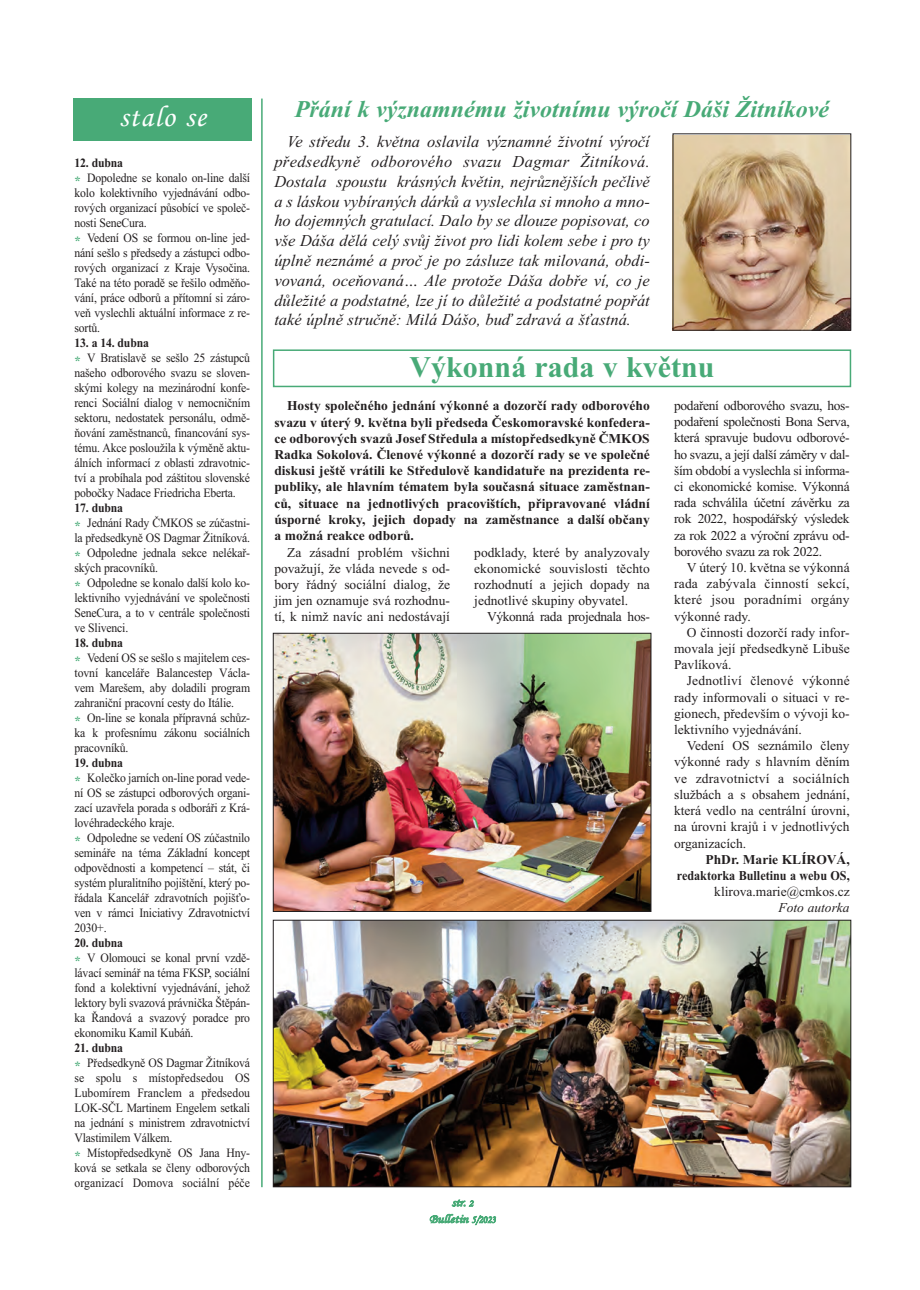
<style>
.page{position:relative;width:920px;height:1290px;background:#fff}
.page>*{position:absolute;margin:0;border:0;box-sizing:border-box;transform-origin:0 0}
.t1{font:700 30px "Times New Roman";color:#48aa77}
.t2{font:30px "Monotype Corsiva";letter-spacing:.045em;color:#fff}
.t3{font:italic 700 24px "Times New Roman";color:#48aa77}
.t4{font:italic 16.5px/19.8px "Times New Roman";color:#231f20;text-align:justify}
.t5{font:13.5px/16.2px "Times New Roman";color:#231f20;text-align:justify}
.t6{font:700 13.5px/16.2px "Times New Roman";color:#231f20;text-align:justify}
.t7{font:13.5px "Times New Roman";letter-spacing:-.025em;color:#231f20}
.t8{font:italic 13.5px "Times New Roman";color:#231f20}
.t9{font:12.75px/15px "Times New Roman";letter-spacing:-.015em;color:#231f20;scale:.92 1}
.t10{font:12.15px/16.5px "Monotype Corsiva";letter-spacing:-.015em;color:#48aa77;text-align:center;scale:1.11 1}
.s1{font-weight:700}
.s2{font-weight:700;color:#48aa77}
.s3{font-size:9.45px}
.s4{font-size:10.5px}
</style>
<div class="page">
<div style="left:73px;top:99px;width:179px;height:42px;background:#48aa77"></div>
<hr style="left:261px;top:99px;width:2px;height:1088px;background:#48aa77">
<div style="left:273px;top:349px;width:578px;height:38px;border:2px solid #48aa77"></div>
<img style="left:275px;top:635px;width:374px;height:275px">
<div style="left:273px;top:633px;width:378px;height:279px;border:1px solid #231f20"></div>
<img style="left:275px;top:922px;width:574px;height:263px">
<div style="left:273px;top:920px;width:578px;height:267px;border:1px solid #231f20"></div>
<img style="left:675px;top:135px;width:174px;height:194px">
<div style="left:673px;top:133px;width:178px;height:198px;border:1px solid #231f20"></div>
<h1 class="t2" style="left:119px;top:98px;width:89px">stalo se</h1>
<p class="t9" style="left:75px;top:155px;width:192px"><span class="s1">12. dubna<br></span><span class="s2">*</span> Dopoledne se konalo on-line další kolo kolektivního vyjednávání odbo&shy;rových organizací působící ve společ&shy;nosti SeneCura.<br><span class="s2">*</span> Vedení OS se formou on-line jed&shy;nání sešlo s předsedy a zástupci odbo&shy;rových organizací z Kraje Vysočina.<br>Také na této poradě se řešilo odměňo&shy;vání, práce odborů a přítomní si záro&shy;veň vyslechli aktuální informace z re&shy;sortů.</p>
<p class="t9" style="left:75px;top:335px;width:192px"><span class="s1">13. a 14. dubna<br></span><span class="s2">*</span> V Bratislavě se sešlo 25 zástupců našeho odborového svazu se sloven&shy;skými kolegy na mezinárodní konfe&shy;renci Sociální dialog v nemocničním sektoru, nedostatek personálu, odmě&shy;ňování zaměstnanců, financování sys&shy;tému. Akce posloužila k výměně aktu&shy;álních informací z oblasti zdravotnic&shy;tví a probíhala pod záštitou slovenské pobočky Nadace Friedricha Eberta.</p>
<p class="t9" style="left:75px;top:500px;width:192px"><span class="s1">17. dubna<br></span><span class="s2">*</span> Jednání Rady ČMKOS se zúčastni&shy;la předsedkyně OS Dagmar Žitníková. <span class="s2">*</span> Odpoledne jednala sekce nelékař&shy;ských pracovníků.<br><span class="s2">*</span> Odpoledne se konalo další kolo ko&shy;lektivního vyjednávání ve společnosti<br>SeneCura, a to v centrále společnosti ve Slivenci.</p>
<p class="t9" style="left:75px;top:635px;width:192px"><span class="s1">18. dubna<br></span><span class="s2">*</span> Vedení OS se sešlo s majitelem ces&shy;tovní kanceláře Balancestep Václa&shy;vem Marešem, aby doladili program zahraniční pracovní cesty do Itálie.<br><span class="s2">*</span> On-line se konala přípravná schůz&shy;ka k profesnímu zákonu sociálních pracovníků.</p>
<p class="t9" style="left:75px;top:755px;width:192px"><span class="s1">19. dubna<br></span><span class="s2">*</span> Kolečko jarních on-line porad vede&shy;ní OS se zástupci odborových organi&shy;zací uzavřela porada s odboráři z Krá&shy;lovéhradeckého kraje.<br><span class="s2">*</span> Odpoledne se vedení OS zúčastnilo semináře na téma Základní koncept odpovědnosti a kompetencí – stát, či systém pluralitního pojištění, který po&shy;řádala Kancelář zdravotních pojišťo&shy;ven v rámci Iniciativy Zdravotnictví<br>2030+.</p>
<p class="t9" style="left:75px;top:935px;width:192px"><span class="s1">20. dubna<br></span><span class="s2">*</span> V Olomouci se konal první vzdě&shy;lávací seminář na téma FKSP, sociální fond a kolektivní vyjednávání, jehož lektory byli svazová právnička Štěpán&shy;ka Řandová a svazový poradce pro ekonomiku Kamil Kubáň.</p>
<p class="t9" style="left:75px;top:1040px;width:192px"><span class="s1">21. dubna<br></span><span class="s2">*</span> Předsedkyně OS Dagmar Žitníková se spolu s místopředsedou OS<br>Lubomírem Franclem a předsedou<br>LOK-SČL Martinem Engelem setkali na jednání s ministrem zdravotnictví<br>Vlastimilem Válkem.<br><span class="s2">*</span> Místopředsedkyně OS Jana Hny&shy;ková se setkala se členy odborových organizací Domova sociální péče</p>
<h2 class="t3" style="left:295px;top:94px;width:536px">Přání k významnému životnímu výročí Dáši Žitníkové</h2>
<p class="t4" style="left:274px;top:132px;width:377px;text-indent:13px">Ve středu 3. května oslavila významné životní výročí předsedkyně odborového svazu Dagmar Žitníková.<br>Dostala spoustu krásných květin, nejrůznějších pečlivě a s láskou vybíraných dárků a vyslechla si mnoho a mno&shy;ho dojemných gratulací. Dalo by se dlouze popisovat, co vše Dáša dělá celý svůj život pro lidi kolem sebe i pro ty úplně neznámé a proč je po zásluze tak milovaná, obdi&shy;vovaná, oceňovaná… Ale protože Dáša dobře ví, co je důležité a podstatné, lze jí to důležité a podstatné popřát také úplně stručně: Milá Dášo, buď zdravá a šťastná.</p>
<h1 class="t1" style="left:410px;top:349px;width:306px">Výkonná rada v květnu</h1>
<p class="t6" style="left:274px;top:398px;width:377px;text-indent:13px">Hosty společného jednání výkonné a dozorčí rady odborového svazu v úterý 9. května byli předseda Českomoravské konfedera&shy;ce odborových svazů Josef Středula a místopředsedkyně ČMKOS Radka Sokolová. Členové výkonné a dozorčí rady se ve společné diskusi ještě vrátili ke Středulově kandidatuře na prezidenta re&shy;publiky, ale hlavním tématem byla současná situace zaměstnan&shy;ců, situace na jednotlivých pracovištích, připravované vládní úsporné kroky, jejich dopady na zaměstnance a další občany a možná reakce odborů.</p>
<p class="t5" style="left:274px;top:544px;width:177px;text-indent:13px">Za zásadní problém všichni považují, že vláda nevede s od&shy;bory řádný sociální dialog, že jim jen oznamuje svá rozhodnu&shy;tí, k nimž navíc ani nedostávají</p>
<p class="t5" style="left:474px;top:544px;width:177px">podklady, které by analyzovaly ekonomické souvislosti těchto rozhodnutí a jejich dopady na jednotlivé skupiny obyvatel.</p>
<p class="t7" style="left:487px;top:609px;width:164px">Výkonná rada projednala hos-</p>
<p class="t5" style="left:674px;top:397px;width:177px">podaření odborového svazu, hos&shy;podaření společnosti Bona Serva, která spravuje budovu odborové&shy;ho svazu, a její další záměry v dal&shy;ším období a vyslechla si informa&shy;ci ekonomické komise. Výkonná rada schválila účetní závěrku za rok 2022, hospodářský výsledek za rok 2022 a výroční zprávu od&shy;borového svazu za rok 2022.</p>
<p class="t5" style="left:674px;top:559px;width:177px;text-indent:13px">V úterý 10. května se výkonná rada zabývala činností sekcí, které jsou poradními orgány výkonné rady.</p>
<p class="t5" style="left:674px;top:624px;width:177px;text-indent:13px">O činnosti dozorčí rady infor&shy;movala její předsedkyně Libuše Pavlíková.</p>
<p class="t5" style="left:674px;top:673px;width:177px;text-indent:13px">Jednotliví členové výkonné rady informovali o situaci v re&shy;gionech, především o vývoji ko&shy;lektivního vyjednávání.</p>
<p class="t5" style="left:674px;top:737px;width:177px;text-indent:13px">Vedení OS seznámilo členy výkonné rady s hlavním děním ve zdravotnictví a sociálních službách a s obsahem jednání, která vedlo na centrální úrovni, na úrovni krajů i v jednotlivých organizacích.</p>
<p class="t6" style="left:677px;top:851px;width:174px;text-align:right">PhDr. Marie KLÍROVÁ, redaktorka Bulletinu a webu OS,</p>
<p class="t5" style="left:714px;top:883px;width:137px">klirova.marie@cmkos.cz</p>
<p class="t8" style="left:778px;top:900px;width:73px">Foto autorka</p>
<p class="t10" style="left:429px;top:1194px;width:61px">str. <span class="s3">2<br></span>Bulletin <span class="s4">5/2023</span></p>
</div>
